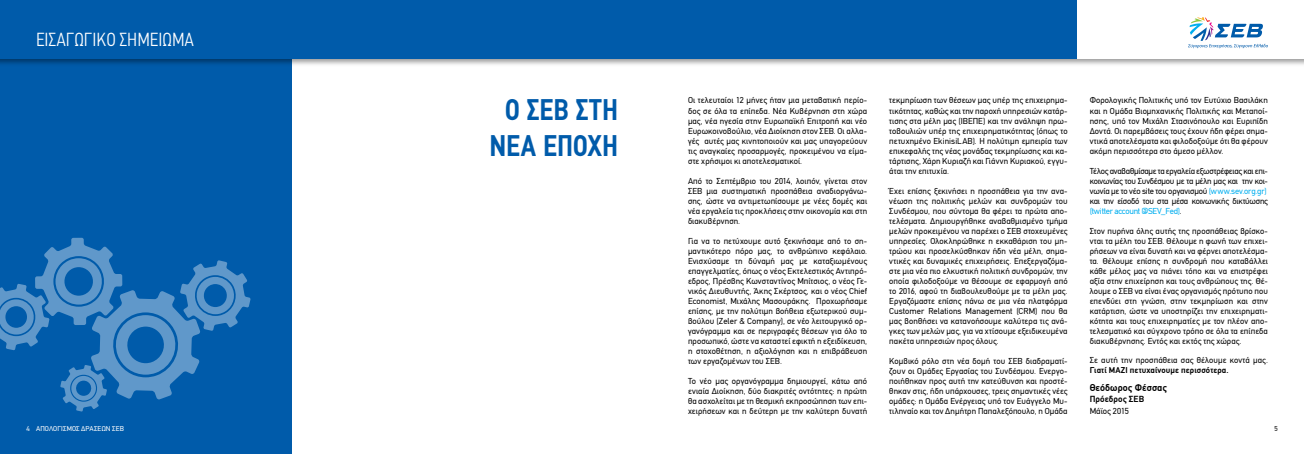
<style>
.page{position:relative;width:1304px;height:454px;background:#fff}
.page>*{position:absolute;margin:0;border:0;box-sizing:border-box;transform-origin:0 0}
.t1{font:700 30px/36px "PF Din Text Condensed";color:#005baa;text-align:center}
.t2{font:300 condensed 19px "PF Din Text";color:#fff}
.t3{font:700 10px "PF Din Text";letter-spacing:.005em;color:#000}
.t4{font:700 9px "PF Din Text";letter-spacing:.01em;color:#000}
.t5{font:8.7px "PF Din Text";letter-spacing:.01em;color:#000}
.t6{font:8.6px/10px "PF Din Text";letter-spacing:.01em;color:#000;text-align:justify}
.t7{font:8.6px/10px "PF Din Text";letter-spacing:-.02em;color:#000}
.t8{font:700 8.6px "PF Din Text";letter-spacing:.015em;color:#000}
.t9{font:7px "PF Din Text";letter-spacing:.015em;color:#fff}
.t10{font:7px "PF Din Text";color:#000}
.s1{color:#00aeef}
</style>
<div class="page">
<div style="left:0;top:0;width:292px;height:454px;background:#005baa"></div>
<div style="left:0;top:0;width:1304px;height:67px;background:#000;opacity:.4"></div>
<div style="left:0;top:0;width:1304px;height:58px;background:#005baa"></div>
<div style="left:1078px;top:0;width:226px;height:58px;background:#fff"></div>
<svg style="left:1188px;top:17px;width:80px;height:31px"></svg>
<svg style="left:0;top:238px;width:251px;height:173px"></svg>
<h2 class="t2" style="left:36px;top:28px;width:160px">ΕΙΣΑΓΩΓΙΚΟ ΣΗΜΕΙΩΜA</h2>
<h1 class="t1" style="left:490px;top:91px;width:130px">Ο ΣΕΒ ΣΤΗ<br>ΝΕΑ ΕΠΟΧΗ</h1>
<p class="t6" style="left:889px;top:95px;width:180px">τεκμηρίωση των θέσεων μας υπέρ της επιχειρημα&shy;τικότητας, καθώς και την παροχή υπηρεσιών κατάρ&shy;τισης στα μέλη μας (ΙΒΕΠΕ) και την ανάληψη πρω&shy;τοβουλιών υπέρ της επιχειρηματικότητας (όπως το πετυχημένο EkinisiLAB). Η πολύτιμη εμπειρία των επικεφαλής της νέας μονάδας τεκμηρίωσης και κα&shy;τάρτισης, Χάρη Κυριαζή και Γιάννη Κυριακού, εγγυ&shy;άται την επιτυχία.</p>
<p class="t6" style="left:889px;top:186px;width:180px">Έχει επίσης ξεκινήσει η προσπάθεια για την ανα&shy;νέωση της πολιτικής μελών και συνδρομών του Συνδέσμου, που σύντομα θα φέρει τα πρώτα απο&shy;τελέσματα. Δημιουργήθηκε αναβαθμισμένο τμήμα μελών προκειμένου να παρέχει ο ΣΕΒ στοχευμένες υπηρεσίες. Ολοκληρώθηκε η εκκαθάριση του μη&shy;τρώου και προσελκύσθηκαν ήδη νέα μέλη, σημα&shy;ντικές και δυναμικές επιχειρήσεις. Επεξεργαζόμα&shy;στε μια νέα πιο ελκυστική πολιτική συνδρομών, την οποία φιλοδοξούμε να θέσουμε σε εφαρμογή από το 2016, αφού τη διαβουλευθούμε με τα μέλη μας.<br>Εργαζόμαστε επίσης πάνω σε μια νέα πλατφόρμα Customer Relations Management (CRM) που θα μας βοηθήσει να κατανοήσουμε καλύτερα τις ανά&shy;γκες των μελών μας, για να χτίσουμε εξειδικευμένα πακέτα υπηρεσιών προς όλους.</p>
<p class="t6" style="left:889px;top:356px;width:180px">Κομβικό ρόλο στη νέα δομή του ΣΕΒ διαδραματί&shy;ζουν οι Ομάδες Εργασίας του Συνδέσμου. Ενεργο&shy;ποιήθηκαν προς αυτή την κατεύθυνση και προστέ&shy;θηκαν στις, ήδη υπάρχουσες, τρεις σημαντικές νέες ομάδες: η Ομάδα Ενέργειας υπό τον Ευάγγελο Μυ&shy;τιληναίο και τον Δημήτρη Παπαλεξόπουλο, η Ομάδα</p>
<p class="t6" style="left:688px;top:95px;width:181px">Οι τελευταίοι 12 μήνες ήταν μια μεταβατική περίο&shy;δος σε όλα τα επίπεδα. Νέα Κυβέρνηση στη χώρα μας, νέα ηγεσία στην Ευρωπαϊκή Επιτροπή και νέο Ευρωκοινοβούλιο, νέα Διοίκηση στον ΣΕΒ. Οι αλλα&shy;γές αυτές μας κινητοποιούν και μας υπαγορεύουν τις αναγκαίες προσαρμογές, προκειμένου να είμα&shy;στε χρήσιμοι κι αποτελεσματικοί.</p>
<p class="t6" style="left:688px;top:176px;width:181px">Από το Σεπτέμβριο του 2014, λοιπόν, γίνεται στον ΣΕΒ μια συστηματική προσπάθεια αναδιοργάνω&shy;σης, ώστε να αντιμετωπίσουμε με νέες δομές και νέα εργαλεία τις προκλήσεις στην οικονομία και στη διακυβέρνηση.</p>
<p class="t6" style="left:688px;top:236px;width:181px">Για να το πετύχουμε αυτό ξεκινήσαμε από το ση&shy;μαντικότερο πόρο μας, το ανθρώπινο κεφάλαιο.<br>Ενισχύσαμε τη δύναμή μας με καταξιωμένους επαγγελματίες, όπως ο νέος Εκτελεστικός Αντιπρό&shy;εδρος, Πρέσβης Κωνσταντίνος Μπίτσιος, ο νέος Γε&shy;νικός Διευθυντής, Άκης Σκέρτσος, και ο νέος Chief Economist, Μιχάλης Μασουράκης. Προχωρήσαμε επίσης, με την πολύτιμη βοήθεια εξωτερικού συμ&shy;βούλου (Zeler &amp; Company), σε νέο λειτουργικό ορ&shy;γανόγραμμα και σε περιγραφές θέσεων για όλο το προσωπικό, ώστε να καταστεί εφικτή η εξειδίκευση, η στοχοθέτηση, η αξιολόγηση και η επιβράβευση των εργαζομένων του ΣΕΒ.</p>
<p class="t6" style="left:688px;top:376px;width:181px">Το νέο μας οργανόγραμμα δημιουργεί, κάτω από ενιαία Διοίκηση, δύο διακριτές οντότητες: η πρώτη θα ασχολείται με τη θεσμική εκπροσώπηση των επι&shy;χειρήσεων και η δεύτερη με την καλύτερη δυνατή</p>
<p class="t6" style="left:1090px;top:95px;width:180px">Φορολογικής Πολιτικής υπό τον Ευτύχιο Βασιλάκη και η Ομάδα Βιομηχανικής Πολιτικής και Μεταποί&shy;ησης, υπό τον Μιχάλη Στασινόπουλο και Ευριπίδη Δοντά. Οι παρεμβάσεις τους έχουν ήδη φέρει σημα&shy;ντικά αποτελέσματα και φιλοδοξούμε ότι θα φέρουν ακόμη περισσότερα στο άμεσο μέλλον.</p>
<p class="t7" style="left:1090px;top:166px;width:180px">Τέλος αναβαθμίσαμε τα εργαλεία εξωστρέφειας και επι&shy;κοινωνίας του Συνδέσμου με τα μέλη μας και την κοι&shy;νωνία με το νέο site του οργανισμού <span class="s1">(www.sev.org.gr) </span>και την είσοδό του στα μέσα κοινωνικής δικτύωσης <span class="s1">(twitter account @SEV_Fed)</span>.</p>
<p class="t6" style="left:1090px;top:226px;width:180px">Στον πυρήνα όλης αυτής της προσπάθειας βρίσκο&shy;νται τα μέλη του ΣΕΒ. Θέλουμε η φωνή των επιχει&shy;ρήσεων να είναι δυνατή και να φέρνει αποτελέσμα&shy;τα. Θέλουμε επίσης η συνδρομή που καταβάλλει κάθε μέλος μας να πιάνει τόπο και να επιστρέφει αξία στην επιχείρηση και τους ανθρώπους της. Θέ&shy;λουμε ο ΣΕΒ να είναι ένας οργανισμός πρότυπο που επενδύει στη γνώση, στην τεκμηρίωση και στην κατάρτιση, ώστε να υποστηρίζει την επιχειρηματι&shy;κότητα και τους επιχειρηματίες με τον πλέον απο&shy;τελεσματικό και σύγχρονο τρόπο σε όλα τα επίπεδα διακυβέρνησης. Εντός και εκτός της χώρας.</p>
<p class="t6" style="left:1090px;top:355px;width:180px">Σε αυτή την προσπάθεια σας θέλουμε κοντά μας.</p>
<p class="t8" style="left:1090px;top:364px;width:140px">Γιατί ΜΑΖΙ πετυχαίνουμε περισσότερα.</p>
<p class="t3" style="left:1090px;top:381px;width:79px">Θεόδωρος Φέσσας</p>
<p class="t4" style="left:1090px;top:393px;width:56px">Πρόεδρος ΣΕΒ</p>
<p class="t5" style="left:1090px;top:405px;width:41px">Μάϊος 2015</p>
<p class="t9" style="left:27px;top:425px;width:99px">4 ΑΠΟΛΟΓΙΣΜΟΣ ΔΡΑΣΕΩΝ ΣΕΒ</p>
<p class="t10" style="left:1274px;top:425px;width:5px">5</p>
</div>
